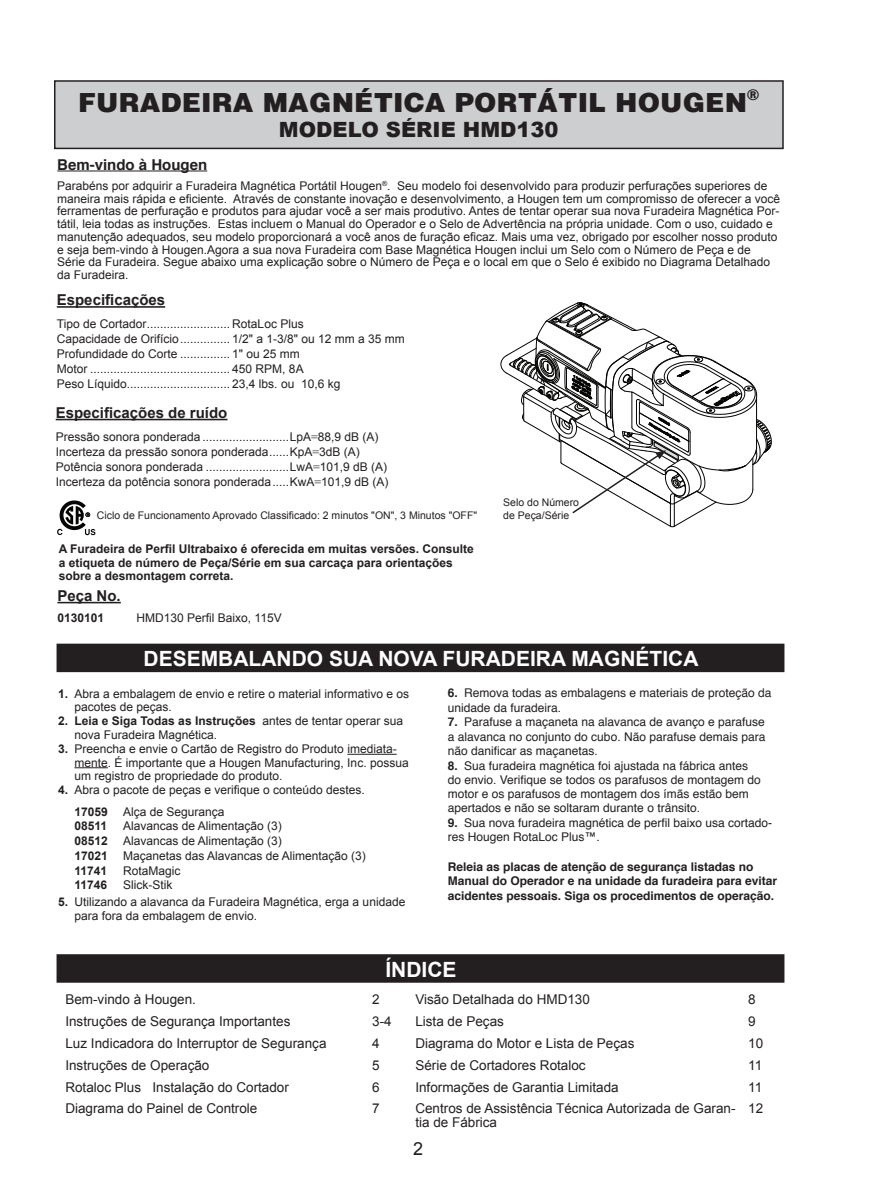
<style>
.page{position:relative;width:891px;height:1188px;background:#fff}
.page>*{position:absolute;margin:0;border:0;box-sizing:border-box;transform-origin:0 0}
.t1{font:900 27px "Helvetica";color:#231f20}
.t2{font:700 21px "Arial";color:#fff}
.t3{font:900 21px "Arial";color:#231f20}
.t4{font:18px "Arial";color:#231f20}
.t5{font:700 15px "Arial";color:#231f20}
.t6{font:700 15px "Helvetica";color:#231f20}
.t7{font:13.5px/13.5px "Arial";color:#231f20}
.t8{font:12px/15px "Arial";color:#231f20}
.t9{font:12px/14.2px "Helvetica";color:#231f20}
.t10{font:700 12px/13.5px "Arial";color:#231f20}
.t11{font:700 12px/14.2px "Helvetica";color:#231f20}
.t12{font:10.5px/12.6px "Arial";color:#231f20}
.s1{font-family:"Times New Roman"}
.s2{font-weight:700}
</style>
<div class="page">
<svg style="left:500px;top:302px;width:272px;height:225px"></svg>
<div style="left:55px;top:81px;width:728px;height:67px;background:#cdced0"></div>
<div style="left:54px;top:80px;width:730px;height:69px;border:2px solid #231f20"></div>
<hr style="left:57px;top:306px;width:108px;height:2px;background:#231f20">
<div style="left:57px;top:955px;width:727px;height:27px;background:#231f20"></div>
<div style="left:57px;top:954px;width:727px;height:29px;border:2px solid #231f20"></div>
<div style="left:57px;top:644px;width:727px;height:27px;background:#231f20"></div>
<div style="left:57px;top:644px;width:727px;height:28px;border:2px solid #231f20"></div>
<hr style="left:57px;top:602px;width:64px;height:1px;background:#231f20">
<hr style="left:57px;top:171px;width:150px;height:1px;background:#231f20">
<hr style="left:56px;top:419px;width:171px;height:1px;background:#231f20">
<hr style="left:347px;top:754px;width:50px;height:1px;background:#231f20">
<hr style="left:75px;top:767px;width:33px;height:1px;background:#231f20">
<svg style="left:57px;top:501px;width:38px;height:34px"></svg>
<h1 class="t1" style="left:78px;top:86px;width:683px">FURADEIRA MAGNÉTICA PORTÁTIL HOUGEN<sup>®</sup></h1>
<h2 class="t3" style="left:279px;top:114px;width:18px">MODELO</h2>
<h2 class="t3" style="left:386px;top:114px;width:174px">SÉRIE HMD130</h2>
<p class="t6" style="left:57px;top:152px;width:152px">Bem-vindo à Hougen</p>
<p class="t8" style="left:57px;top:179px;width:725px;line-height:12.8px">Parabéns por adquirir a Furadeira Magnética Portátil Hougen<sup>®</sup>. Seu modelo foi desenvolvido para produzir perfurações superiores de maneira mais rápida e eficiente. Através de constante inovação e desenvolvimento, a Hougen tem um compromisso de oferecer a você ferramentas de perfuração e produtos para ajudar você a ser mais produtivo. Antes de tentar operar sua nova Furadeira Magnética Por&shy;tátil, leia todas as instruções. Estas incluem o Manual do Operador e o Selo de Advertência na própria unidade. Com o uso, cuidado e manutenção adequados, seu modelo proporcionará a você anos de furação eficaz. Mais uma vez, obrigado por escolher nosso produto e seja bem-vindo à Hougen.Agora a sua nova Furadeira com Base Magnética Hougen inclui um Selo com o Número de Peça e de Série da Furadeira. Segue abaixo uma explicação sobre o Número de Peça e o local em que o Selo é exibido no Diagrama Detalhado da Furadeira.</p>
<p class="t5" style="left:57px;top:290px;width:110px">Especificações</p>
<p class="t8" style="left:57px;top:316px;width:350px">Tipo de Cortador......................... RotaLoc Plus<br>Capacidade de Orifício............... 1/2" a 1-3/8" ou 12 mm a 35 mm Profundidade do Corte ............... 1" ou 25 mm<br>Motor .......................................... 450 RPM, 8A<br>Peso Líquido............................... 23,4 lbs. ou 10,6 kg</p>
<p class="t5" style="left:56px;top:403px;width:173px">Especificações de ruído</p>
<p class="t8" style="left:56px;top:429px;width:334px">Pressão sonora ponderada ..........................LpA<span class="s1">=</span>88,9 dB (A)<br>Incerteza da pressão sonora ponderada......KpA<span class="s1">=</span>3dB (A)<br>Potência sonora ponderada .........................LwA<span class="s1">=</span>101,9 dB (A)<br>Incerteza da potência sonora ponderada.....KwA<span class="s1">=</span>101,9 dB (A)</p>
<p class="t12" style="left:97px;top:509px;width:382px">Ciclo de Funcionamento Aprovado Classificado: 2 minutos "ON", 3 Minutos "OFF"</p>
<p class="t10" style="left:59px;top:543px;width:417px">A Furadeira de Perfil Ultrabaixo é oferecida em muitas versões. Consulte a etiqueta de número de Peça/Série em sua carcaça para orientações sobre a desmontagem correta.</p>
<p class="t5" style="left:57px;top:586px;width:65px">Peça No.</p>
<p class="t10" style="left:57px;top:611px;width:48px">0130101</p>
<p class="t8" style="left:137px;top:610px;width:147px">HMD130 Perfil Baixo, 115V</p>
<p class="t12" style="left:503px;top:496px;width:77px">Selo do Número de Peça/Série</p>
<h2 class="t2" style="left:144px;top:645px;width:31px">DESEM</h2>
<h2 class="t2" style="left:218px;top:645px;width:31px">BALA</h2>
<h2 class="t2" style="left:277px;top:645px;width:68px">NDO SUA</h2>
<h2 class="t2" style="left:378px;top:645px;width:93px">NOVA FURA</h2>
<h2 class="t2" style="left:501px;top:645px;width:199px">DEIRA MAGNÉTICA</h2>
<p class="t8" style="left:75px;top:687px;width:336px;line-height:13.5px;text-indent:-16px"><span class="s2">1.</span> Abra a embalagem de envio e retire o material informativo e os pacotes de peças.</p>
<p class="t8" style="left:75px;top:715px;width:330px;line-height:13.5px;text-indent:-16px"><span class="s2">2. Leia e Siga Todas as Instruções</span> antes de tentar operar sua nova Furadeira Magnética.</p>
<p class="t8" style="left:75px;top:742px;width:336px;line-height:13.5px;text-indent:-16px"><span class="s2">3.</span> Preencha e envie o Cartão de Registro do Produto imediata&shy;mente. É importante que a Hougen Manufacturing, Inc. possua um registro de propriedade do produto.</p>
<p class="t8" style="left:75px;top:779px;width:292px;line-height:21.6px;text-indent:-16px"><span class="s2">4.</span> Abra o pacote de peças e verifique o conteúdo destes.<br><span class="s2">17059</span></p>
<p class="t9" style="left:448px;top:686px;width:325px"><span class="s2">6.</span> Remova todas as embalagens e materiais de proteção da unidade da furadeira.</p>
<p class="t9" style="left:448px;top:715px;width:319px;text-align:justify"><span class="s2">7.</span> Parafuse a maçaneta na alavanca de avanço e parafuse a alavanca no conjunto do cubo. Não parafuse demais para não danificar as maçanetas.</p>
<p class="t9" style="left:448px;top:759px;width:314px"><span class="s2">8.</span> Sua furadeira magnética foi ajustada na fábrica antes do envio. Verifique se todos os parafusos de montagem do motor e os parafusos de montagem dos ímãs estão bem apertados e não se soltaram durante o trânsito.</p>
<p class="t9" style="left:448px;top:816px;width:326px"><span class="s2">9.</span> Sua nova furadeira magnética de perfil baixo usa cortado&shy;res Hougen RotaLoc Plus™.</p>
<p class="t11" style="left:448px;top:860px;width:331px">Releia as placas de atenção de segurança listadas no<br>Manual do Operador e na unidade da furadeira para evitar acidentes pessoais. Siga os procedimentos de operação.</p>
<p class="t8" style="left:123px;top:804px;width:103px">Alça de Segurança</p>
<p class="t10" style="left:75px;top:820px;width:34px">08511</p>
<p class="t8" style="left:123px;top:819px;width:160px">Alavancas de Alimentação (3)</p>
<p class="t10" style="left:75px;top:835px;width:35px">08512</p>
<p class="t8" style="left:123px;top:834px;width:160px">Alavancas de Alimentação (3)</p>
<p class="t10" style="left:75px;top:849px;width:35px">17021</p>
<p class="t8" style="left:123px;top:848px;width:244px">Maçanetas das Alavancas de Alimentação (3)</p>
<p class="t10" style="left:75px;top:864px;width:34px">11741</p>
<p class="t8" style="left:123px;top:863px;width:59px">RotaMagic</p>
<p class="t10" style="left:75px;top:879px;width:34px">11746</p>
<p class="t8" style="left:123px;top:878px;width:51px">Slick-Stik</p>
<p class="t8" style="left:75px;top:896px;width:332px;line-height:13.5px;text-indent:-16px"><span class="s2">5.</span> Utilizando a alavanca da Furadeira Magnética, erga a unidade para fora da embalagem de envio.</p>
<h2 class="t2" style="left:385px;top:956px;width:70px">ÍNDICE</h2>
<p class="t7" style="left:65px;top:993px;width:132px">Bem-vindo à Hougen.</p>
<p class="t7" style="left:372px;top:993px;width:9px">2</p>
<p class="t7" style="left:415px;top:993px;width:176px">Visão Detalhada do HMD130</p>
<p class="t7" style="left:748px;top:993px;width:9px">8</p>
<p class="t7" style="left:65px;top:1015px;width:227px">Instruções de Segurança Importantes</p>
<p class="t7" style="left:372px;top:1015px;width:21px">3-4</p>
<p class="t7" style="left:415px;top:1015px;width:90px">Lista de Peças</p>
<p class="t7" style="left:748px;top:1015px;width:9px">9</p>
<p class="t7" style="left:65px;top:1037px;width:263px">Luz Indicadora do Interruptor de Segurança</p>
<p class="t7" style="left:372px;top:1037px;width:9px">4</p>
<p class="t7" style="left:415px;top:1037px;width:221px">Diagrama do Motor e Lista de Peças</p>
<p class="t7" style="left:748px;top:1037px;width:17px">10</p>
<p class="t7" style="left:65px;top:1058px;width:146px">Instruções de Operação</p>
<p class="t7" style="left:372px;top:1058px;width:9px">5</p>
<p class="t7" style="left:415px;top:1058px;width:172px">Série de Cortadores Rotaloc</p>
<p class="t7" style="left:748px;top:1058px;width:16px">11</p>
<p class="t7" style="left:65px;top:1080px;width:225px">Rotaloc Plus Instalação do Cortador</p>
<p class="t7" style="left:372px;top:1080px;width:9px">6</p>
<p class="t7" style="left:415px;top:1080px;width:205px">Informações de Garantia Limitada</p>
<p class="t7" style="left:748px;top:1080px;width:16px">11</p>
<p class="t7" style="left:65px;top:1102px;width:194px">Diagrama do Painel de Controle</p>
<p class="t7" style="left:372px;top:1102px;width:9px">7</p>
<p class="t7" style="left:415px;top:1102px;width:322px">Centros de Assistência Técnica Autorizada de Garan&shy;tia de Fábrica</p>
<p class="t7" style="left:748px;top:1102px;width:17px">12</p>
<h3 class="t4" style="left:413px;top:1137px;width:12px">2</h3>
</div>
